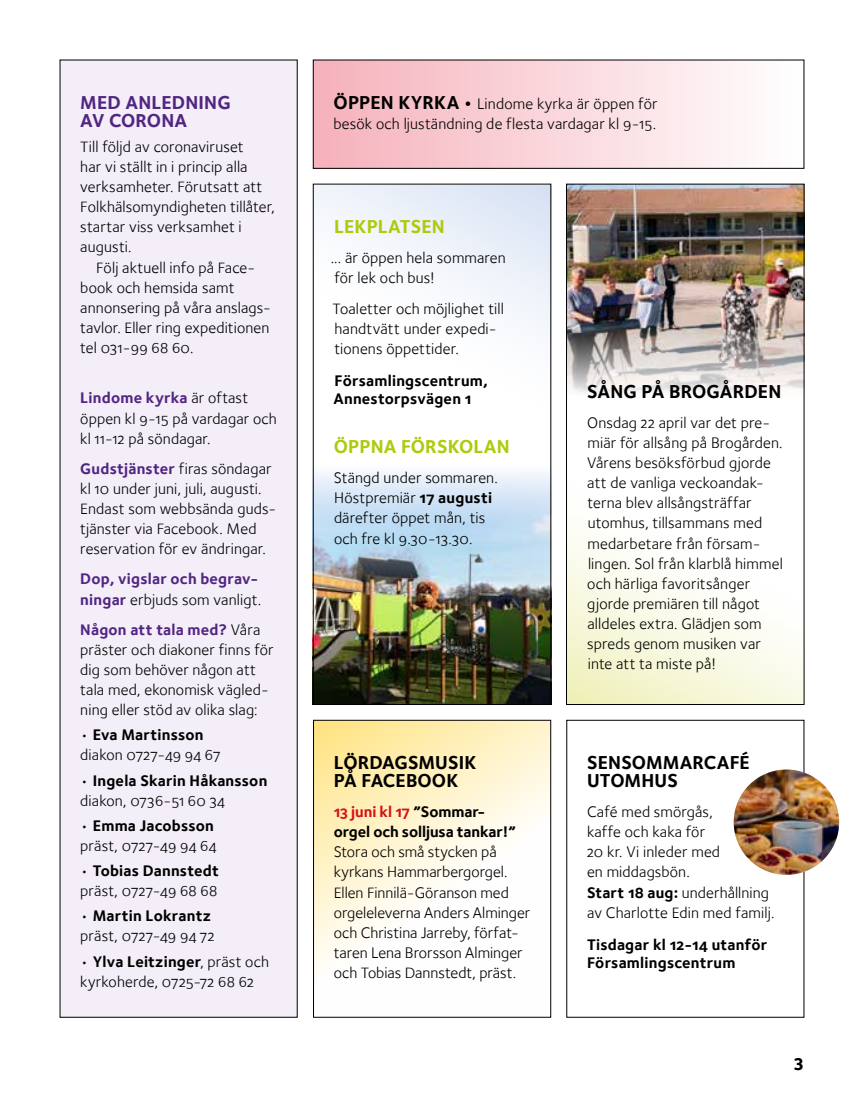
<style>
.page{position:relative;width:864px;height:1117px;background:#fff}
.page>*{position:absolute;margin:0;border:0;box-sizing:border-box;transform-origin:0 0}
.t1{font:19.25px/17.5px "Foundry Sterling Bold OSF";letter-spacing:.005em;color:#000}
.t2{font:19.25px/17.5px "Foundry Sterling Bold OSF";letter-spacing:.005em;color:#522583}
.t3{font:700 19.25px "Foundry Sterling";letter-spacing:.005em;color:#afca0a}
.t4{font:19.25px "Foundry Sterling Bold OSF";letter-spacing:.005em;color:#afca0a}
.t5{font:800 17.5px "Foundry Sterling";color:#000}
.t6{font:15.75px/20.1px "Foundry Sterling Book OSF";letter-spacing:.01em;color:#000}
.t7{font:15.75px/17.5px "Foundry Sterling Bold OSF";letter-spacing:.015em;color:#000}
.t8{font:15.75px "Foundry Sterling Bold OSF";letter-spacing:.015em;color:#522583}
.t9{font:15.75px/20.1px "Foundry Sterling Bold OSF";letter-spacing:-.005em;color:#000}
.s1{font-family:"Foundry Sterling Book OSF";color:#000}
.s2{font-family:"Foundry Sterling Bold OSF";color:#522583}
.s3{font-family:"Foundry Sterling Book OSF"}
.s4{font-family:"Foundry Sterling Bold OSF";font-size:19.25px}
.s5{font-family:"Foundry Sterling Bold OSF"}
.s6{color:#d41217}
</style>
<div class="page">
<img style="left:568px;top:186px;width:234px;height:114px">
<img style="left:315px;top:589px;width:234px;height:113px">
<svg style="left:568px;top:300px;width:234px;height:402px"></svg>
<svg style="left:315px;top:186px;width:234px;height:403px"></svg>
<div style="left:313px;top:184px;width:238px;height:520px;border:1px solid #000"></div>
<div style="left:566px;top:184px;width:238px;height:520px;border:1px solid #000"></div>
<div style="left:313px;top:60px;width:490px;height:108px;background:linear-gradient(to right,#f5b1bb,#feffff)"></div>
<div style="left:313px;top:60px;width:491px;height:109px;border:1px solid #000"></div>
<svg style="left:315px;top:721px;width:234px;height:248px"></svg>
<div style="left:313px;top:719px;width:238px;height:298px;border:1px solid #000"></div>
<div style="left:60px;top:60px;width:237px;height:956px;background:#f3eef7"></div>
<img style="left:733px;top:769px;width:105px;height:105px;border-radius:53px">
<p class="t2" style="left:80px;top:94px;width:152px">MED ANLEDNING<br>AV CORONA</p>
<p class="t6" style="left:80px;top:136px;width:196px">Till följd av coronaviruset<br>har vi ställt in i princip alla verksamheter. Förutsatt att<br>Folkhälsomyndigheten tillåter, startar viss verksamhet i augusti.</p>
<p class="t6" style="left:80px;top:257px;width:192px;text-indent:16px">Följ aktuell info på Face&shy;book och hemsida samt annonsering på våra anslags&shy;tavlor. Eller ring expeditionen tel 031- 99 68 60.</p>
<p class="t8" style="left:80px;top:388px;width:169px">Lindome kyrka <span class="s1">är oftast</span></p>
<p class="t6" style="left:80px;top:408px;width:198px">öppen kl 9-15 på vardagar och kl 11-12 på söndagar.</p>
<p class="t6" style="left:80px;top:458px;width:197px"><span class="s2">Gudstjänster</span> firas söndagar kl 10 under juni, juli, augusti.<br>Endast som webbsända guds&shy;tjänster via Facebook. Med reservation för ev ändringar.</p>
<p class="t8" style="left:80px;top:569px;width:179px">Dop, vigslar och begrav-</p>
<p class="t6" style="left:80px;top:589px;width:182px"><span class="s2">ningar</span> erbjuds som vanligt.</p>
<p class="t8" style="left:80px;top:619px;width:181px">Någon att tala med? <span class="s1">Våra</span></p>
<p class="t6" style="left:80px;top:639px;width:195px">präster och diakoner finns för dig som behöver någon att tala med, ekonomisk vägled&shy;ning eller stöd av olika slag:</p>
<p class="t7" style="left:80px;top:725px;width:125px"><span class="s3">•</span> Eva Martinsson</p>
<p class="t6" style="left:80px;top:745px;width:141px">diakon 0727-49 94 67</p>
<p class="t7" style="left:80px;top:771px;width:188px"><span class="s3">•</span> Ingela Skarin Håkansson</p>
<p class="t6" style="left:80px;top:790px;width:146px">diakon, 0736-51 60 34</p>
<p class="t7" style="left:80px;top:816px;width:135px"><span class="s3">•</span> Emma Jacobsson</p>
<p class="t6" style="left:80px;top:835px;width:137px">präst, 0727-49 94 64</p>
<p class="t7" style="left:80px;top:861px;width:140px"><span class="s3">•</span> Tobias Dannstedt</p>
<p class="t6" style="left:80px;top:880px;width:138px">präst, 0727-49 68 68</p>
<p class="t7" style="left:80px;top:906px;width:132px"><span class="s3">•</span> Martin Lokrantz</p>
<p class="t6" style="left:80px;top:925px;width:136px">präst, 0727-49 94 72</p>
<p class="t7" style="left:80px;top:952px;width:190px"><span class="s3">•</span> Ylva Leitzinger<span class="s3">, präst och</span></p>
<p class="t6" style="left:80px;top:971px;width:175px">kyrkoherde, 0725-72 68 62</p>
<p class="t6" style="left:333px;top:94px;width:325px"><span class="s4">ÖPPEN KYRKA •</span> Lindome kyrka är öppen för besök och ljuständning de flesta vardagar kl 9-15.</p>
<p class="t4" style="left:334px;top:215px;width:112px">LEKPLATSEN</p>
<p class="t6" style="left:330px;top:248px;width:176px">... är öppen hela sommaren för lek och bus!</p>
<p class="t6" style="left:332px;top:298px;width:173px">Toaletter och möjlighet till handtvätt under expedi&shy;tionens öppettider.</p>
<p class="t7" style="left:333px;top:372px;width:156px">Församlingscentrum,<br>Annestorpsvägen 1</p>
<p class="t3" style="left:333px;top:435px;width:177px">ÖPPNA FÖRSKOLAN</p>
<p class="t6" style="left:334px;top:467px;width:165px">Stängd under sommaren.<br>Höstpremiär <span class="s5">17 augusti </span>därefter öppet mån, tis och fre kl 9.30-13.30.</p>
<p class="t1" style="left:334px;top:753px;width:144px">LÖRDAGSMUSIK<br>PÅ FACEBOOK</p>
<p class="t9" style="left:334px;top:801px;width:183px"><span class="s6">13 juni kl 17</span> ”Sommar&shy;orgel och solljusa tankar!”</p>
<p class="t6" style="left:334px;top:841px;width:198px">Stora och små stycken på kyrkans Hammarbergorgel.<br>Ellen Finnilä- Göranson med orgeleleverna Anders Alminger och Christina Jarreby, förfat&shy;taren Lena Brorsson Alminger och Tobias Dannstedt, präst.</p>
<p class="t1" style="left:587px;top:382px;width:196px">SÅNG PÅ BROGÅRDEN</p>
<p class="t6" style="left:586px;top:412px;width:197px">Onsdag 22 april var det pre&shy;miär för allsång på Brogården.<br>Vårens besöksförbud gjorde att de vanliga veckoandak&shy;terna blev allsångsträffar utomhus, tillsammans med medarbetare från försam&shy;lingen. Sol från klarblå himmel och härliga favoritsånger gjorde premiären till något alldeles extra. Glädjen som spreds genom musiken var inte att ta miste på!</p>
<p class="t1" style="left:586px;top:753px;width:164px">SENSOMMARCAFÉ<br>UTOMHUS</p>
<p class="t6" style="left:586px;top:801px;width:189px">Café med smörgås,<br>kaffe och kaka för<br>20 kr. Vi inleder med<br>en middagsbön.<br><span class="s5">Start 18 aug:</span> underhållning av Charlotte Edin med familj.</p>
<p class="t7" style="left:586px;top:935px;width:182px">Tisdagar kl 12-14 utanför<br>Församlingscentrum</p>
<p class="t5" style="left:792px;top:1052px;width:13px">3</p>
</div>
